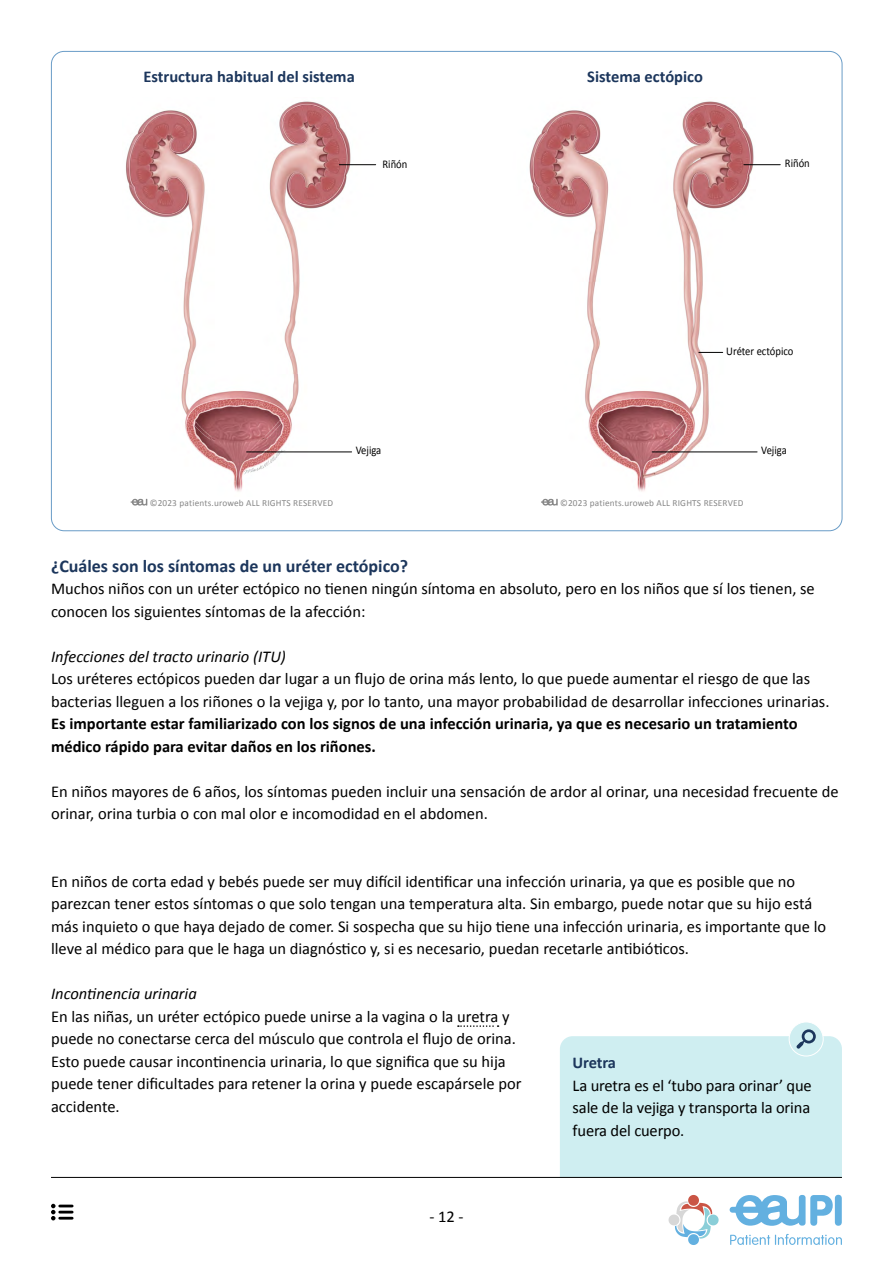
<style>
.page{position:relative;width:893px;height:1263px;background:#fff}
.page>*{position:absolute;margin:0;border:0;box-sizing:border-box;transform-origin:0 0}
.t1{font:700 18px "Calibri";color:#1c365c}
.t2{font:16.5px/22.5px "Calibri";color:#000}
.t3{font:700 16.5px/22.5px "Calibri";color:#000}
.t4{font:italic 16.5px "Calibri";color:#000}
.t5{font:700 16.5px "Calibri";color:#1c365c}
.t6{font:11.7px "Calibri";color:#000;scale:.9 1}
.t7{font:9.3px "Calibri";letter-spacing:.02em;color:#878787}
</style>
<div class="page">
<svg style="left:730px;top:1234px;width:112px;height:11px"></svg>
<svg style="left:730px;top:1195px;width:103px;height:31px"></svg>
<div style="left:835px;top:1195px;width:7px;height:31px;background:#63b0e0;border-radius:4px"></div>
<svg style="left:668px;top:1195px;width:51px;height:50px"></svg>
<svg style="left:458px;top:1025px;width:41px;height:2px"></svg>
<div style="left:789px;top:1022px;width:34px;height:34px;background:#cfeef1;border-radius:50%"></div>
<div style="left:789px;top:1022px;width:34px;height:34px;border:1px solid #fff;border-radius:50%"></div>
<div style="left:560px;top:1029px;width:282px;height:148px;background:#cfeef1"></div>
<hr style="left:51px;top:1177px;width:791px;height:1px;background:#000">
<img style="left:126px;top:101px;width:248px;height:391px">
<img style="left:529px;top:101px;width:227px;height:391px">
<hr style="left:744px;top:164px;width:36px;height:1px;background:#000">
<hr style="left:339px;top:164px;width:37px;height:1px;background:#000">
<hr style="left:652px;top:451px;width:105px;height:1px;background:#000">
<hr style="left:247px;top:451px;width:105px;height:1px;background:#000">
<svg style="left:699px;top:352px;width:24px;height:1px"></svg>
<svg style="left:541px;top:499px;width:17px;height:7px"></svg>
<svg style="left:131px;top:499px;width:16px;height:7px"></svg>
<svg style="left:51px;top:1204px;width:21px;height:16px"></svg>
<p class="t5" style="left:143px;top:64px;width:213px">Estructura habitual del sistema</p>
<p class="t5" style="left:587px;top:64px;width:117px">Sistema ectópico</p>
<p class="t6" style="left:383px;top:156px;width:29px">Riñón</p>
<p class="t6" style="left:785px;top:155px;width:29px">Riñón</p>
<p class="t6" style="left:726px;top:342px;width:76px">Uréter ectópico</p>
<p class="t6" style="left:356px;top:442px;width:30px">Vejiga</p>
<p class="t6" style="left:761px;top:442px;width:30px">Vejiga</p>
<p class="t7" style="left:150px;top:496px;width:185px">©2023 patients.uroweb ALL RIGHTS RESERVED</p>
<p class="t7" style="left:560px;top:496px;width:185px">©2023 patients.uroweb ALL RIGHTS RESERVED</p>
<p class="t1" style="left:51px;top:553px;width:359px">¿Cuáles son los síntomas de un uréter ectópico?</p>
<p class="t2" style="left:51px;top:577px;width:765px">Muchos niños con un uréter ectópico no tienen ningún síntoma en absoluto, pero en los niños que sí los tienen, se conocen los siguientes síntomas de la afección:</p>
<p class="t4" style="left:51px;top:645px;width:236px">Infecciones del tracto urinario (ITU)</p>
<p class="t2" style="left:51px;top:667px;width:780px">Los uréteres ectópicos pueden dar lugar a un flujo de orina más lento, lo que puede aumentar el riesgo de que las bacterias lleguen a los riñones o la vejiga y, por lo tanto, una mayor probabilidad de desarrollar infecciones urinarias.</p>
<p class="t3" style="left:51px;top:712px;width:748px">Es importante estar familiarizado con los signos de una infección urinaria, ya que es necesario un tratamiento médico rápido para evitar daños en los riñones.</p>
<p class="t2" style="left:51px;top:779px;width:789px">En niños mayores de 6 años, los síntomas pueden incluir una sensación de ardor al orinar, una necesidad frecuente de orinar, orina turbia o con mal olor e incomodidad en el abdomen.</p>
<p class="t2" style="left:51px;top:869px;width:777px">En niños de corta edad y bebés puede ser muy difícil identificar una infección urinaria, ya que es posible que no parezcan tener estos síntomas o que solo tengan una temperatura alta. Sin embargo, puede notar que su hijo está más inquieto o que haya dejado de comer. Si sospecha que su hijo tiene una infección urinaria, es importante que lo lleve al médico para que le haga un diagnóstico y, si es necesario, puedan recetarle antibióticos.</p>
<p class="t4" style="left:51px;top:982px;width:147px">Incontinencia urinaria</p>
<p class="t2" style="left:51px;top:1004px;width:472px">En las niñas, un uréter ectópico puede unirse a la vagina o la uretra y puede no conectarse cerca del músculo que controla el flujo de orina.<br>Esto puede causar incontinencia urinaria, lo que significa que su hija puede tener dificultades para retener la orina y puede escapársele por accidente.</p>
<p class="t5" style="left:573px;top:1051px;width:45px">Uretra</p>
<p class="t2" style="left:573px;top:1074px;width:241px;text-align:justify">La uretra es el ‘tubo para orinar’ que sale de la vejiga y transporta la orina fuera del cuerpo.</p>
<p class="t2" style="left:429px;top:1204px;width:36px">- 12 -</p>
</div>
